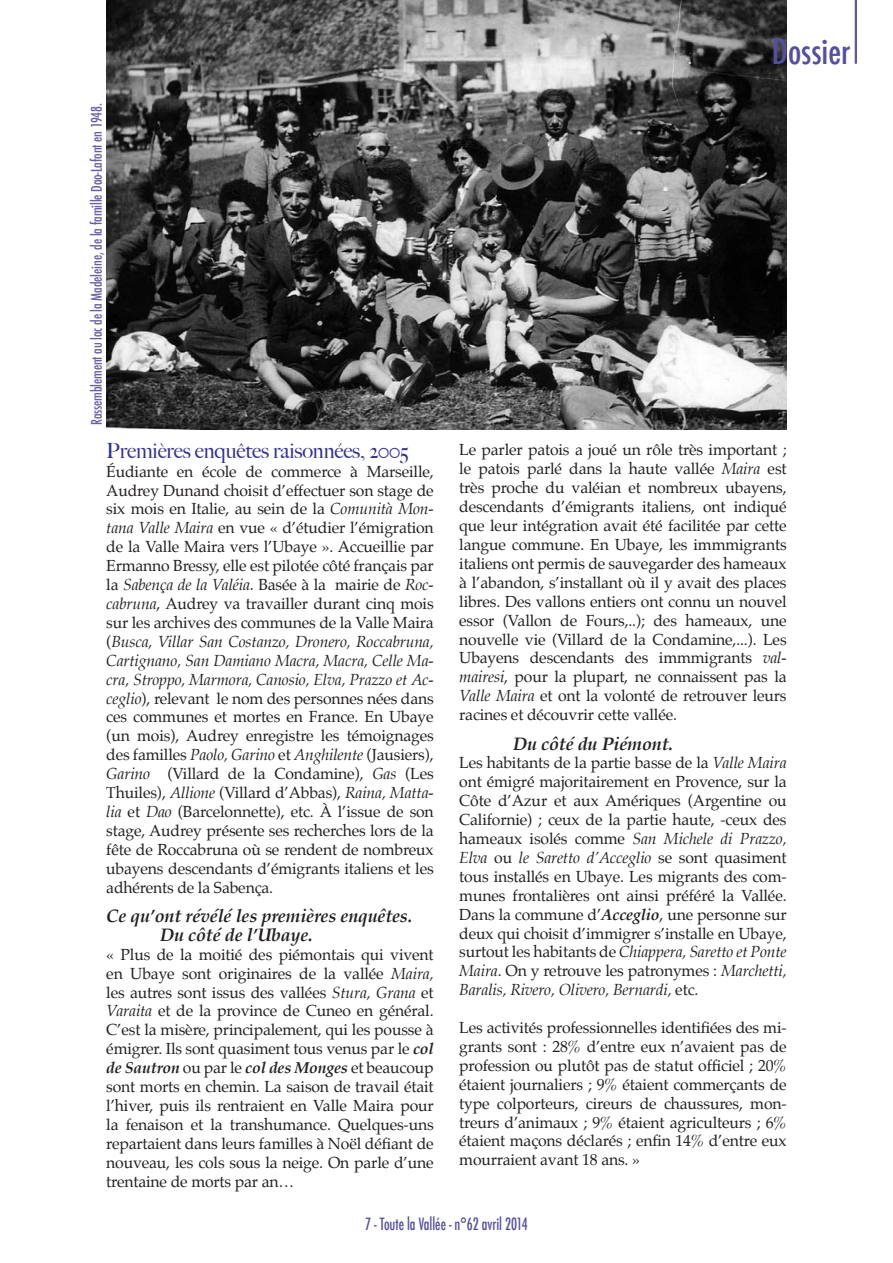
<style>
.page{position:relative;width:893px;height:1263px;background:#fff}
.page>*{position:absolute;margin:0;border:0;box-sizing:border-box;transform-origin:0 0}
.t1{font:500 condensed 34.5px "Futura";color:#544fa1}
.t2{font:500 21px "Big Caslon";letter-spacing:-.01em;color:#323092}
.t3{font:italic 700 18px "Palatino";letter-spacing:-.01em;color:#231f20}
.t4{font:500 condensed 16.5px "Futura";color:#544fa1;scale:.88 1}
.t5{font:15.75px/18.9px "Palatino";letter-spacing:-.01em;color:#231f20;text-align:justify}
.t6{font:500 condensed 14.25px "Futura";letter-spacing:-.01em;color:#665fa9}
.s1{font-style:italic}
.s2{font-weight:700;font-style:italic}
</style>
<div class="page">
<svg style="left:855px;top:0;width:2px;height:64px"></svg>
<img style="left:106px;top:0;width:681px;height:430px">
<p class="t6" style="left:87px;top:425px;width:323px;rotate:-90deg">Rassemblement au lac de la Madeleine, de la famille Dao-Lafont en 1948.</p>
<p class="t2" style="left:106px;top:438px;width:304px">Premières enquêtes raisonnées, 2005</p>
<p class="t5" style="left:106px;top:462px;width:329px">Éudiante en école de commerce à Marseille, Audrey Dunand choisit d’effectuer son stage de six mois en Italie, au sein de la <span class="s1">Comunità Mon&shy;tana Valle Maira</span> en vue « d’étudier l’émigration de la Valle Maira vers l’Ubaye ». Accueillie par Ermanno Bressy, elle est pilotée côté français par la <span class="s1">Sabença de la Valéia.</span> Basée à la mairie de <span class="s1">Roc&shy;cabruna</span>, Audrey va travailler durant cinq mois sur les archives des communes de la Valle Maira (<span class="s1">Busca, Villar San Costanzo, Dronero, Roccabruna, Cartignano, San Damiano Macra, Macra, Celle Ma&shy;cra, Stroppo, Marmora, Canosio, Elva, Prazzo et Ac&shy;ceglio</span>), relevant le nom des personnes nées dans ces communes et mortes en France. En Ubaye (un mois), Audrey enregistre les témoignages des familles <span class="s1">Paolo, Garino</span> et <span class="s1">Anghilente</span> (Jausiers), <span class="s1">Garino</span> (Villard de la Condamine), <span class="s1">Gas</span> (Les Thuiles), <span class="s1">Allione</span> (Villard d’Abbas), <span class="s1">Raina, Matta&shy;lia</span> et <span class="s1">Dao</span> (Barcelonnette), etc. À l’issue de son stage, Audrey présente ses recherches lors de la fête de Roccabruna où se rendent de nombreux ubayens descendants d’émigrants italiens et les adhérents de la Sabença.</p>
<p class="t3" style="left:106px;top:901px;width:307px">Ce qu’ont révélé les premières enquêtes.</p>
<p class="t3" style="left:160px;top:920px;width:154px">Du côté de l’Ubaye.</p>
<p class="t5" style="left:106px;top:945px;width:329px">« Plus de la moitié des piémontais qui vivent en Ubaye sont originaires de la vallée <span class="s1">Maira, </span>les autres sont issus des vallées <span class="s1">Stura, Grana</span> et <span class="s1">Varaita</span> et de la province de Cuneo en général.<br>C’est la misère, principalement, qui les pousse à émigrer. Ils sont quasiment tous venus par le <span class="s2">col de Sautron</span> ou par le <span class="s2">col des Monges</span> et beaucoup sont morts en chemin. La saison de travail était l’hiver, puis ils rentraient en Valle Maira pour la fenaison et la transhumance. Quelques-uns repartaient dans leurs familles à Noël défiant de nouveau, les cols sous la neige. On parle d’une trentaine de morts par an…</p>
<p class="t1" style="left:772px;top:29px;width:80px">Dossier</p>
<p class="t5" style="left:459px;top:441px;width:329px">Le parler patois a joué un rôle très important ; le patois parlé dans la haute vallée <span class="s1">Maira</span> est très proche du valéian et nombreux ubayens, descendants d’émigrants italiens, ont indiqué que leur intégration avait été facilitée par cette langue commune. En Ubaye, les immmigrants italiens ont permis de sauvegarder des hameaux à l’abandon, s’installant où il y avait des places libres. Des vallons entiers ont connu un nouvel essor (Vallon de Fours,..); des hameaux, une nouvelle vie (Villard de la Condamine,...). Les Ubayens descendants des immmigrants <span class="s1">val&shy;mairesi</span>, pour la plupart, ne connaissent pas la <span class="s1">Valle Maira</span> et ont la volonté de retrouver leurs racines et découvrir cette vallée.</p>
<p class="t3" style="left:513px;top:729px;width:161px">Du côté du Piémont.</p>
<p class="t5" style="left:459px;top:753px;width:329px">Les habitants de la partie basse de la <span class="s1">Valle Maira </span>ont émigré majoritairement en Provence, sur la Côte d’Azur et aux Amériques (Argentine ou Californie) ; ceux de la partie haute, -ceux des hameaux isolés comme <span class="s1">San Michele di Prazzo, Elva</span> ou <span class="s1">le Saretto d’Acceglio</span> se sont quasiment tous installés en Ubaye. Les migrants des com&shy;munes frontalières ont ainsi préféré la Vallée.<br>Dans la commune d’<span class="s2">Acceglio</span>, une personne sur deux qui choisit d’immigrer s’installe en Ubaye, surtout les habitants de <span class="s1">Chiappera, Saretto et Ponte Maira</span>. On y retrouve les patronymes : <span class="s1">Marchetti, Baralis, Rivero, Olivero, Bernardi,</span> etc.</p>
<p class="t5" style="left:459px;top:1018px;width:329px">Les activités professionnelles identifiées des mi&shy;grants sont : 28% d’entre eux n’avaient pas de profession ou plutôt pas de statut officiel ; 20% étaient journaliers ; 9% étaient commerçants de type colporteurs, cireurs de chaussures, mon&shy;treurs d’animaux ; 9% étaient agriculteurs ; 6% étaient maçons déclarés ; enfin 14% d’entre eux mourraient avant 18 ans. »</p>
<p class="t4" style="left:365px;top:1214px;width:186px">7 - Toute la Vallée - n°62 avril 2014</p>
</div>
